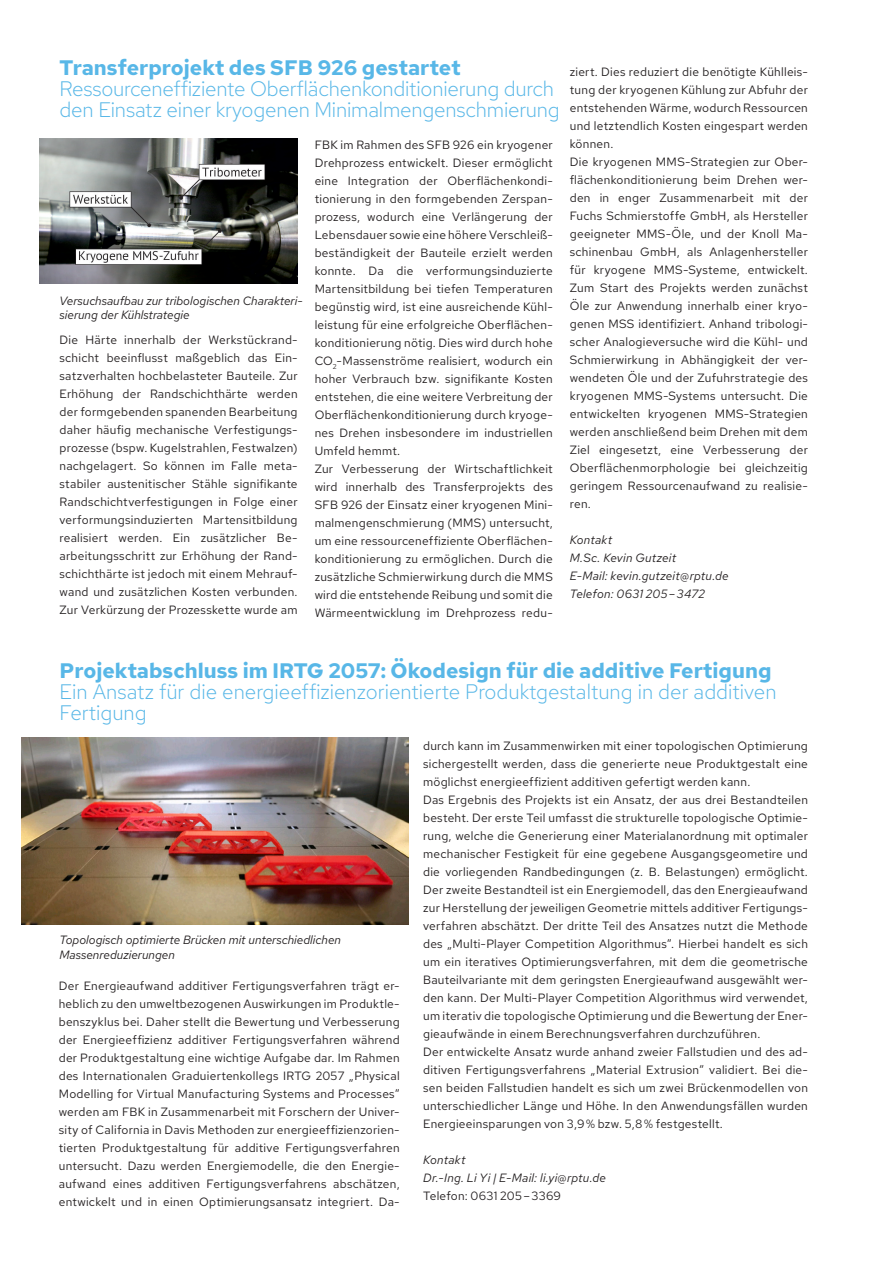
<style>
.page{position:relative;width:893px;height:1263px;background:#fff}
.page>*{position:absolute;margin:0;border:0;box-sizing:border-box;transform-origin:0 0}
.t1{font:300 21px/21px "Red Hat Text";letter-spacing:-.01em;color:#58b7e7}
.t2{font:700 21px "Red Hat Text";color:#58b7e7}
.t3{font:12px/18px "Red Hat Text";letter-spacing:.02em;color:#231f20}
.t4{font:italic 12px/14.4px "Red Hat Text";color:#231f20}
.t5{font:italic 12px/18px "Red Hat Text";letter-spacing:.02em;color:#231f20}
.t6{font:italic 12px/18px "Red Hat Text";letter-spacing:.025em;color:#231f20}
</style>
<div class="page">
<img style="left:39px;top:139px;width:259px;height:144px">
<img style="left:21px;top:737px;width:387px;height:187px">
<h1 class="t2" style="left:60px;top:54px;width:403px">Transferprojekt des SFB 926 gestartet</h1>
<h1 class="t1" style="left:60px;top:78px;width:502px">Ressourceneffiziente Oberflächenkonditionierung durch den Einsatz einer kryogenen Minimalmengenschmierung</h1>
<p class="t4" style="left:60px;top:293px;width:245px">Versuchsaufbau zur tribologischen Charakteri&shy;sierung der Kühlstrategie</p>
<p class="t3" style="left:60px;top:330px;width:240px;text-align:justify">Die Härte innerhalb der Werkstückrand&shy;schicht beeinflusst maßgeblich das Ein&shy;satzverhalten hochbelasteter Bauteile. Zur Erhöhung der Randschichthärte werden der formgebenden spanenden Bearbeitung daher häufig mechanische Verfestigungs&shy;prozesse (bspw. Kugelstrahlen, Festwalzen) nachgelagert. So können im Falle meta&shy;stabiler austenitischer Stähle signifikante Randschichtverfestigungen in Folge einer verformungsinduzierten Martensitbildung realisiert werden. Ein zusätzlicher Be&shy;arbeitungsschritt zur Erhöhung der Rand&shy;schichthärte ist jedoch mit einem Mehrauf&shy;wand und zusätzlichen Kosten verbunden.<br>Zur Verkürzung der Prozesskette wurde am</p>
<p class="t3" style="left:315px;top:136px;width:240px">FBK im Rahmen des SFB 926 ein kryogener Drehprozess entwickelt. Dieser ermöglicht eine Integration der Oberflächenkondi&shy;tionierung in den formgebenden Zerspan&shy;prozess, wodurch eine Verlängerung der Lebensdauer sowie eine höhere Verschleiß&shy;beständigkeit der Bauteile erzielt werden konnte. Da die verformungsinduzierte Martensitbildung bei tiefen Temperaturen begünstig wird, ist eine ausreichende Kühl&shy;leistung für eine erfolgreiche Oberflächen&shy;konditionierung nötig. Dies wird durch hohe CO<sub>2</sub>-Massenströme realisiert, wodurch ein hoher Verbrauch bzw. signifikante Kosten entstehen, die eine weitere Verbreitung der Oberflächenkonditionierung durch kryoge&shy;nes Drehen insbesondere im industriellen Umfeld hemmt.<br>Zur Verbesserung der Wirtschaftlichkeit wird innerhalb des Transferprojekts des SFB 926 der Einsatz einer kryogenen Mini&shy;malmengenschmierung (MMS) untersucht, um eine ressourceneffiziente Oberflächen&shy;konditionierung zu ermöglichen. Durch die zusätzliche Schmierwirkung durch die MMS wird die entstehende Reibung und somit die Wärmeentwicklung im Drehprozess redu-</p>
<p class="t3" style="left:570px;top:63px;width:240px">ziert. Dies reduziert die benötigte Kühlleis&shy;tung der kryogenen Kühlung zur Abfuhr der entstehenden Wärme, wodurch Ressourcen und letztendlich Kosten eingespart werden können.<br>Die kryogenen MMS-Strategien zur Ober&shy;flächenkonditionierung beim Drehen wer&shy;den in enger Zusammenarbeit mit der Fuchs Schmierstoffe GmbH, als Hersteller geeigneter MMS-Öle, und der Knoll Ma&shy;schinenbau GmbH, als Anlagenhersteller für kryogene MMS-Systeme, entwickelt.<br>Zum Start des Projekts werden zunächst Öle zur Anwendung innerhalb einer kryo&shy;genen MSS identifiziert. Anhand tribologi&shy;scher Analogieversuche wird die Kühl- und Schmierwirkung in Abhängigkeit der ver&shy;wendeten Öle und der Zufuhrstrategie des kryogenen MMS-Systems untersucht. Die entwickelten kryogenen MMS-Strategien werden anschließend beim Drehen mit dem Ziel eingesetzt, eine Verbesserung der Oberflächenmorphologie bei gleichzeitig geringem Ressourcenaufwand zu realisie&shy;ren.</p>
<p class="t5" style="left:570px;top:531px;width:160px">Kontakt<br>M.Sc. Kevin Gutzeit<br>E-Mail: kevin.gutzeit@rptu.de<br>Telefon: 0631 205–3472</p>
<h1 class="t2" style="left:60px;top:657px;width:713px">Projektabschluss im IRTG 2057: Ökodesign für die additive Fertigung</h1>
<h1 class="t1" style="left:60px;top:681px;width:719px">Ein Ansatz für die energieeffizienzorientierte Produktgestaltung in der additiven<br>Fertigung</h1>
<p class="t4" style="left:60px;top:932px;width:283px">Topologisch optimierte Brücken mit unterschiedlichen<br>Massenreduzierungen</p>
<p class="t3" style="left:59px;top:976px;width:342px;text-align:justify">Der Energieaufwand additiver Fertigungsverfahren trägt er&shy;heblich zu den umweltbezogenen Auswirkungen im Produktle&shy;benszyklus bei. Daher stellt die Bewertung und Verbesserung der Energieeffizienz additiver Fertigungsverfahren während der Produktgestaltung eine wichtige Aufgabe dar. Im Rahmen des Internationalen Graduiertenkollegs IRTG 2057 „Physical Modelling for Virtual Manufacturing Systems and Processes“ werden am FBK in Zusammenarbeit mit Forschern der Univer&shy;sity of California in Davis Methoden zur energieeffizienzorien&shy;tierten Produktgestaltung für additive Fertigungsverfahren untersucht. Dazu werden Energiemodelle, die den Energie&shy;aufwand eines additiven Fertigungsverfahrens abschätzen, entwickelt und in einen Optimierungsansatz integriert. Da-</p>
<p class="t3" style="left:423px;top:736px;width:386px">durch kann im Zusammenwirken mit einer topologischen Optimierung sichergestellt werden, dass die generierte neue Produktgestalt eine möglichst energieeffizient additiven gefertigt werden kann.<br>Das Ergebnis des Projekts ist ein Ansatz, der aus drei Bestandteilen besteht. Der erste Teil umfasst die strukturelle topologische Optimie&shy;rung, welche die Generierung einer Materialanordnung mit optimaler mechanischer Festigkeit für eine gegebene Ausgangsgeometire und die vorliegenden Randbedingungen (z. B. Belastungen) ermöglicht.<br>Der zweite Bestandteil ist ein Energiemodell, das den Energieaufwand zur Herstellung der jeweiligen Geometrie mittels additiver Fertigungs&shy;verfahren abschätzt. Der dritte Teil des Ansatzes nutzt die Methode des „Multi-Player Competition Algorithmus“. Hierbei handelt es sich um ein iteratives Optimierungsverfahren, mit dem die geometrische Bauteilvariante mit dem geringsten Energieaufwand ausgewählt wer&shy;den kann. Der Multi-Player Competition Algorithmus wird verwendet, um iterativ die topologische Optimierung und die Bewertung der Ener&shy;gieaufwände in einem Berechnungsverfahren durchzuführen.<br>Der entwickelte Ansatz wurde anhand zweier Fallstudien und des ad&shy;ditiven Fertigungsverfahrens „Material Extrusion“ validiert. Bei die&shy;sen beiden Fallstudien handelt es sich um zwei Brückenmodellen von unterschiedlicher Länge und Höhe. In den Anwendungsfällen wurden Energieeinsparungen von 3,9% bzw. 5,8% festgestellt.</p>
<p class="t6" style="left:423px;top:1150px;width:185px">Kontakt<br>Dr.-Ing. Li Yi | E-Mail: li.yi@rptu.de</p>
<p class="t3" style="left:423px;top:1186px;width:139px">Telefon: 0631 205–3369</p>
</div>
